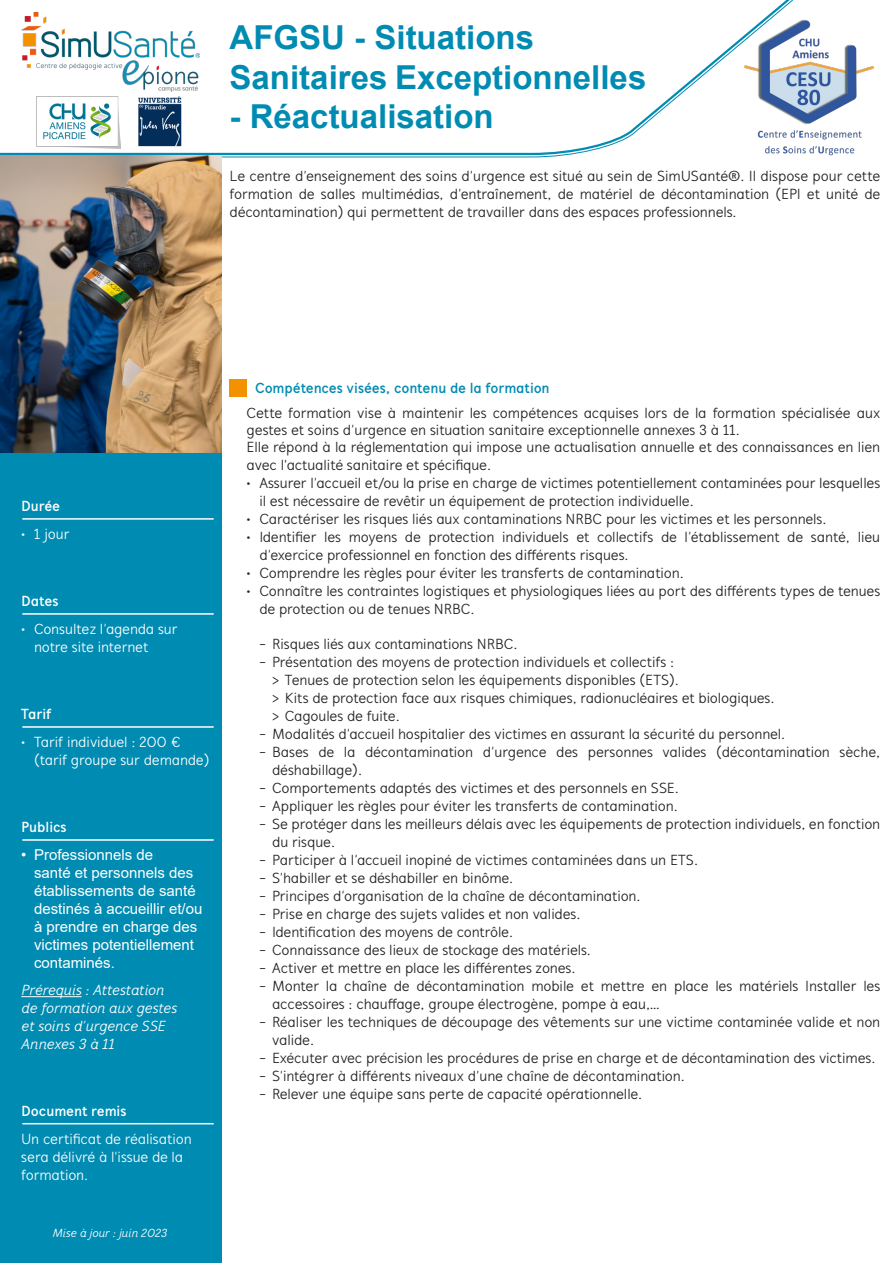
<style>
.page{position:relative;width:893px;height:1263px;background:#fff}
.page>*{position:absolute;margin:0;border:0;box-sizing:border-box;transform-origin:0 0}
.t1{font:700 33px "Arial";color:#008bb2}
.t2{font:15px/18px "Mucho Sans";letter-spacing:-.01em;color:#231f20}
.t3{font:15px/18px "Mucho Sans";letter-spacing:-.005em;color:#fff}
.t4{font:15px/18px "Arial";color:#fff}
.t5{font:italic 15px/18px "Mucho Sans";color:#fff}
.t6{font:700 15px "Mucho Sans";letter-spacing:-.01em;color:#008bb2}
.t7{font:700 15px "Mucho Sans";color:#fff}
.t8{font:italic 12px "Mucho Sans";color:#fff}
</style>
<div class="page">
<div style="left:0;top:14px;width:221px;height:1249px;background:#008bb2"></div>
<svg style="left:0;top:0;width:794px;height:156px"></svg>
<img style="left:744px;top:16px;width:130px;height:140px">
<img style="left:21px;top:13px;width:178px;height:79px">
<img style="left:37px;top:97px;width:84px;height:51px">
<img style="left:135px;top:96px;width:48px;height:53px">
<img style="left:0;top:155px;width:221px;height:298px">
<hr style="left:22px;top:518px;width:192px;height:2px;background:#fff">
<hr style="left:22px;top:726px;width:192px;height:2px;background:#fff">
<hr style="left:21px;top:996px;width:61px;height:1px;background:#fff">
<hr style="left:22px;top:839px;width:192px;height:2px;background:#fff">
<div style="left:230px;top:379px;width:17px;height:17px;background:#f39200"></div>
<hr style="left:22px;top:613px;width:192px;height:2px;background:#fff">
<hr style="left:22px;top:1123px;width:192px;height:1px;background:#fff">
<p class="t1" style="left:230px;top:14px;width:306px">AFGSU - Situations</p>
<p class="t1" style="left:230px;top:54px;width:418px">Sanitaires Exceptionnelles</p>
<p class="t1" style="left:230px;top:93px;width:266px">- Réactualisation</p>
<p class="t2" style="left:230px;top:167px;width:652px;text-align:justify">Le centre d’enseignement des soins d’urgence est situé au sein de SimUSanté®. Il dispose pour cette formation de salles multimédias, d’entraînement, de matériel de décontamination (EPI et unité de décontamination) qui permettent de travailler dans des espaces professionnels.</p>
<p class="t7" style="left:21px;top:497px;width:40px">Durée</p>
<p class="t3" style="left:21px;top:525px;width:50px">• 1 jour</p>
<p class="t7" style="left:21px;top:592px;width:39px">Dates</p>
<p class="t3" style="left:34px;top:620px;width:145px;text-indent:-13px">• Consultez l’agenda sur notre site internet</p>
<p class="t7" style="left:21px;top:705px;width:32px">Tarif</p>
<p class="t3" style="left:34px;top:733px;width:177px;text-indent:-13px">• Tarif individuel : 200 € (tarif groupe sur demande)</p>
<p class="t7" style="left:21px;top:818px;width:47px">Publics</p>
<p class="t4" style="left:34px;top:846px;width:170px;text-indent:-13px">• Professionnels de<br>santé et personnels des établissements de santé destinés à accueillir et/ou à prendre en charge des victimes potentiellement contaminés.</p>
<p class="t5" style="left:21px;top:981px;width:157px">Prérequis : Attestation de formation aux gestes et soins d’urgence SSE<br>Annexes 3 à 11</p>
<p class="t7" style="left:21px;top:1102px;width:107px">Document remis</p>
<p class="t3" style="left:21px;top:1130px;width:172px">Un certificat de réalisation sera délivré à l'issue de la formation.</p>
<p class="t8" style="left:52px;top:1226px;width:116px">Mise à jour : juin 2023</p>
<p class="t6" style="left:255px;top:379px;width:296px">Compétences visées, contenu de la formation</p>
<p class="t2" style="left:247px;top:404px;width:635px;line-height:17.2px">Cette formation vise à maintenir les compétences acquises lors de la formation spécialisée aux gestes et soins d’urgence en situation sanitaire exceptionnelle annexes 3 à 11.</p>
<p class="t2" style="left:247px;top:439px;width:635px;line-height:17.2px">Elle répond à la réglementation qui impose une actualisation annuelle et des connaissances en lien avec l'actualité sanitaire et spécifique.</p>
<p class="t2" style="left:259px;top:474px;width:622px;text-indent:-13px">• Assurer l’accueil et/ou la prise en charge de victimes potentiellement contaminées pour lesquelles il est nécessaire de revêtir un équipement de protection individuelle.</p>
<p class="t2" style="left:247px;top:510px;width:581px">• Caractériser les risques liés aux contaminations NRBC pour les victimes et les personnels.</p>
<p class="t2" style="left:259px;top:528px;width:622px;text-indent:-13px">• Identifier les moyens de protection individuels et collectifs de l’établissement de santé, lieu d’exercice professionnel en fonction des différents risques.</p>
<p class="t2" style="left:247px;top:564px;width:439px">• Comprendre les règles pour éviter les transferts de contamination.</p>
<p class="t2" style="left:259px;top:582px;width:622px;text-indent:-13px">• Connaître les contraintes logistiques et physiologiques liées au port des différents types de tenues de protection ou de tenues NRBC.</p>
<p class="t2" style="left:259px;top:635px;width:260px">- Risques liés aux contaminations NRBC.</p>
<p class="t2" style="left:259px;top:653px;width:416px">- Présentation des moyens de protection individuels et collectifs :</p>
<p class="t2" style="left:272px;top:671px;width:408px">&gt; Tenues de protection selon les équipements disponibles (ETS).</p>
<p class="t2" style="left:272px;top:689px;width:504px">&gt; Kits de protection face aux risques chimiques, radionucléaires et biologiques.</p>
<p class="t2" style="left:272px;top:707px;width:129px">&gt; Cagoules de fuite.</p>
<p class="t2" style="left:259px;top:725px;width:527px">- Modalités d’accueil hospitalier des victimes en assurant la sécurité du personnel.</p>
<p class="t2" style="left:272px;top:743px;width:610px;text-indent:-13px">- Bases de la décontamination d’urgence des personnes valides (décontamination sèche, déshabillage).</p>
<p class="t2" style="left:259px;top:779px;width:421px">- Comportements adaptés des victimes et des personnels en SSE.</p>
<p class="t2" style="left:259px;top:797px;width:420px">- Appliquer les règles pour éviter les transferts de contamination.</p>
<p class="t2" style="left:272px;top:815px;width:610px;text-indent:-13px">- Se protéger dans les meilleurs délais avec les équipements de protection individuels, en fonction du risque.</p>
<p class="t2" style="left:259px;top:851px;width:440px">- Participer à l’accueil inopiné de victimes contaminées dans un ETS.</p>
<p class="t2" style="left:259px;top:869px;width:255px">- S’habiller et se déshabiller en binôme.</p>
<p class="t2" style="left:259px;top:887px;width:383px">- Principes d’organisation de la chaîne de décontamination.</p>
<p class="t2" style="left:259px;top:905px;width:323px">- Prise en charge des sujets valides et non valides.</p>
<p class="t2" style="left:259px;top:923px;width:255px">- Identification des moyens de contrôle.</p>
<p class="t2" style="left:259px;top:941px;width:333px">- Connaissance des lieux de stockage des matériels.</p>
<p class="t2" style="left:259px;top:959px;width:318px">- Activer et mettre en place les différentes zones.</p>
<p class="t2" style="left:272px;top:977px;width:610px;text-indent:-13px">- Monter la chaîne de décontamination mobile et mettre en place les matériels Installer les accessoires : chauffage, groupe électrogène, pompe à eau,…</p>
<p class="t2" style="left:272px;top:1013px;width:610px;text-indent:-13px">- Réaliser les techniques de découpage des vêtements sur une victime contaminée valide et non valide.</p>
<p class="t2" style="left:259px;top:1049px;width:618px">- Exécuter avec précision les procédures de prise en charge et de décontamination des victimes.</p>
<p class="t2" style="left:259px;top:1067px;width:427px">- S’intégrer à différents niveaux d’une chaîne de décontamination.</p>
<p class="t2" style="left:259px;top:1085px;width:384px">- Relever une équipe sans perte de capacité opérationnelle.</p>
</div>
